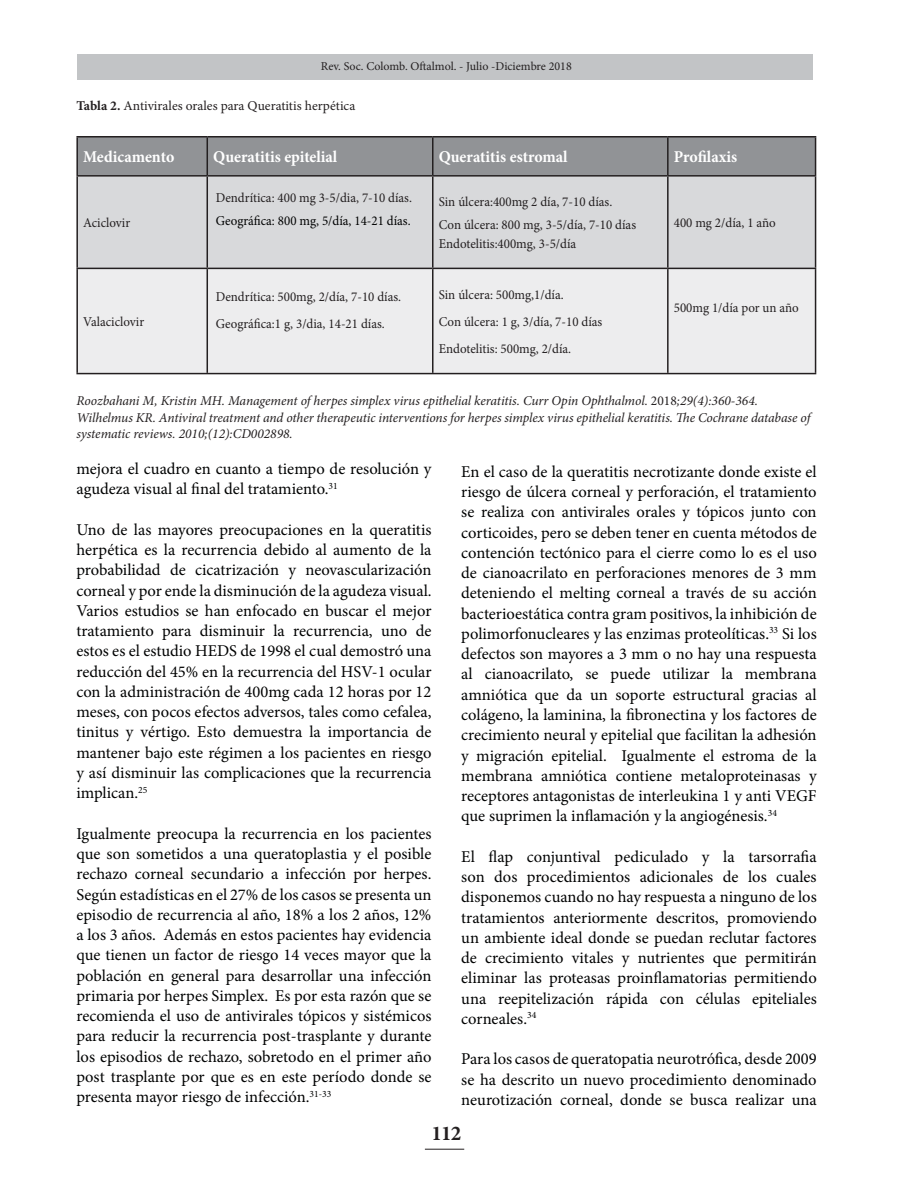
<style>
.page{position:relative;width:922px;height:1190px;background:#fff}
.page>*{position:absolute;margin:0;border:0;box-sizing:border-box;transform-origin:0 0}
.t1{font:700 21px "Minion Pro";color:#231f20}
.t2{font:16.5px/20.2px "Minion Pro";color:#010202;text-align:justify}
.t3{font:700 16.5px "Minion Pro";color:#fff;scale:.96 1}
.t4{font:13.5px/27px "Minion Pro";color:#231f20;scale:.96 1}
.t5{font:italic 13.5px/16.5px "Minion Pro";letter-spacing:-.01em;color:#231f20}
.t6{font:13.5px "Minion Pro";color:#231f20}
.t7{font:13.5px "Minion Pro";color:#010202;scale:.96 1}
.t8{font:12px "Minion Pro";color:#231f20}
.s1{font-weight:700}
.s2{font-style:normal}
</style>
<div class="page">
<div style="left:77px;top:54px;width:735px;height:25px;background:#c2c4c6"></div>
<hr style="left:425px;top:1148px;width:39px;height:1px;background:#231f20">
<div style="left:78px;top:137px;width:736px;height:38px;background:#919396"></div>
<div style="left:78px;top:176px;width:736px;height:91px;background:#d8d9db"></div>
<div style="left:78px;top:269px;width:736px;height:104px;background:#ededee"></div>
<hr style="left:76px;top:136px;width:131px;height:1px;background:#231f20">
<hr style="left:76px;top:137px;width:2px;height:38px;background:#231f20">
<hr style="left:207px;top:136px;width:226px;height:1px;background:#231f20">
<hr style="left:206px;top:137px;width:2px;height:38px;background:#231f20">
<hr style="left:433px;top:136px;width:234px;height:1px;background:#231f20">
<hr style="left:432px;top:137px;width:1px;height:38px;background:#231f20">
<hr style="left:667px;top:136px;width:149px;height:1px;background:#231f20">
<hr style="left:667px;top:137px;width:1px;height:38px;background:#231f20">
<hr style="left:814px;top:137px;width:2px;height:38px;background:#231f20">
<hr style="left:76px;top:175px;width:131px;height:1px;background:#231f20">
<hr style="left:76px;top:176px;width:2px;height:91px;background:#231f20">
<hr style="left:207px;top:175px;width:226px;height:1px;background:#231f20">
<hr style="left:206px;top:176px;width:2px;height:91px;background:#231f20">
<hr style="left:433px;top:175px;width:234px;height:1px;background:#231f20">
<hr style="left:432px;top:176px;width:1px;height:91px;background:#231f20">
<hr style="left:667px;top:175px;width:149px;height:1px;background:#231f20">
<hr style="left:667px;top:176px;width:1px;height:91px;background:#231f20">
<hr style="left:814px;top:176px;width:2px;height:91px;background:#231f20">
<hr style="left:76px;top:267px;width:131px;height:2px;background:#231f20">
<hr style="left:76px;top:269px;width:2px;height:104px;background:#231f20">
<hr style="left:207px;top:267px;width:226px;height:2px;background:#231f20">
<hr style="left:206px;top:269px;width:2px;height:104px;background:#231f20">
<hr style="left:433px;top:267px;width:234px;height:2px;background:#231f20">
<hr style="left:432px;top:269px;width:1px;height:104px;background:#231f20">
<hr style="left:667px;top:267px;width:149px;height:2px;background:#231f20">
<hr style="left:667px;top:269px;width:1px;height:104px;background:#231f20">
<hr style="left:814px;top:269px;width:2px;height:104px;background:#231f20">
<hr style="left:76px;top:373px;width:740px;height:1px;background:#231f20">
<p class="t8" style="left:321px;top:62px;width:252px">Rev. Soc. Colomb. Oftalmol. - Julio -Diciembre 2018</p>
<p class="t6" style="left:76px;top:100px;width:280px"><span class="s1">Tabla 2.</span> Antivirales orales para Queratitis herpética</p>
<p class="t3" style="left:83px;top:150px;width:96px">Medicamento</p>
<p class="t3" style="left:213px;top:150px;width:131px">Queratitis epitelial</p>
<p class="t3" style="left:439px;top:150px;width:136px">Queratitis estromal</p>
<p class="t3" style="left:674px;top:150px;width:67px">Profilaxis</p>
<p class="t4" style="left:83px;top:210px;width:50px">Aciclovir</p>
<p class="t4" style="left:83px;top:309px;width:65px">Valaciclovir</p>
<p class="t4" style="left:216px;top:185px;width:206px">Dendrítica: 400 mg 3-5/dia, 7-10 días.</p>
<p class="t7" style="left:216px;top:215px;width:204px">Geográfica: 800 mg, 5/día, 14-21 días.</p>
<p class="t4" style="left:439px;top:191px;width:207px;line-height:23.4px">Sin úlcera:400mg 2 día, 7-10 días.<br>Con úlcera: 800 mg, 3-5/día, 7-10 días</p>
<p class="t4" style="left:439px;top:231px;width:145px">Endotelitis:400mg, 3-5/día</p>
<p class="t4" style="left:216px;top:284px;width:195px">Dendrítica: 500mg, 2/día, 7-10 días.<br>Geográfica:1 g, 3/dia, 14-21 días.</p>
<p class="t4" style="left:438px;top:282px;width:172px">Sin úlcera: 500mg,1/día.<br>Con úlcera: 1 g, 3/día, 7-10 días<br>Endotelitis: 500mg, 2/día.</p>
<p class="t4" style="left:673px;top:210px;width:108px">400 mg 2/día, 1 año</p>
<p class="t4" style="left:673px;top:295px;width:132px">500mg 1/día por un año</p>
<p class="t5" style="left:76px;top:393px;width:735px">Roozbahani M, Kristin MH. Management of herpes simplex virus epithelial keratitis. Curr Opin Ophthalmol. <span class="s2">2018</span>;29(4):360-364.<br>Wilhelmus KR. Antiviral treatment and other therapeutic interventions for herpes simplex virus epithelial keratitis. The Cochrane database of systematic reviews. 2010;(12):CD002898.</p>
<p class="t2" style="left:461px;top:462px;width:357px">En el caso de la queratitis necrotizante donde existe el riesgo de úlcera corneal y perforación, el tratamiento se realiza con antivirales orales y tópicos junto con corticoides, pero se deben tener en cuenta métodos de contención tectónico para el cierre como lo es el uso de cianoacrilato en perforaciones menores de 3 mm deteniendo el melting corneal a través de su acción bacterioestática contra gram positivos, la inhibición de polimorfonucleares y las enzimas proteolíticas.<sup>33</sup> Si los defectos son mayores a 3 mm o no hay una respuesta al cianoacrilato, se puede utilizar la membrana amniótica que da un soporte estructural gracias al colágeno, la laminina, la fibronectina y los factores de crecimiento neural y epitelial que facilitan la adhesión y migración epitelial. Igualmente el estroma de la membrana amniótica contiene metaloproteinasas y receptores antagonistas de interleukina 1 y anti VEGF que suprimen la inflamación y la angiogénesis.<sup>34</sup></p>
<p class="t2" style="left:461px;top:847px;width:357px">El flap conjuntival pediculado y la tarsorrafia son dos procedimientos adicionales de los cuales disponemos cuando no hay respuesta a ninguno de los tratamientos anteriormente descritos, promoviendo un ambiente ideal donde se puedan reclutar factores de crecimiento vitales y nutrientes que permitirán eliminar las proteasas proinflamatorias permitiendo una reepitelización rápida con células epiteliales corneales.<sup>34</sup></p>
<p class="t2" style="left:461px;top:1050px;width:357px">Para los casos de queratopatia neurotrófica, desde 2009 se ha descrito un nuevo procedimiento denominado neurotización corneal, donde se busca realizar una</p>
<p class="t2" style="left:76px;top:460px;width:356px">mejora el cuadro en cuanto a tiempo de resolución y agudeza visual al final del tratamiento.<sup>31</sup></p>
<p class="t2" style="left:76px;top:520px;width:356px">Uno de las mayores preocupaciones en la queratitis herpética es la recurrencia debido al aumento de la probabilidad de cicatrización y neovascularización corneal y por ende la disminución de la agudeza visual.<br>Varios estudios se han enfocado en buscar el mejor tratamiento para disminuir la recurrencia, uno de estos es el estudio HEDS de 1998 el cual demostró una reducción del 45% en la recurrencia del HSV-1 ocular con la administración de 400mg cada 12 horas por 12 meses, con pocos efectos adversos, tales como cefalea, tinitus y vértigo. Esto demuestra la importancia de mantener bajo este régimen a los pacientes en riesgo y así disminuir las complicaciones que la recurrencia implican.<sup>25</sup></p>
<p class="t2" style="left:76px;top:824px;width:356px">Igualmente preocupa la recurrencia en los pacientes que son sometidos a una queratoplastia y el posible rechazo corneal secundario a infección por herpes.<br>Según estadísticas en el 27% de los casos se presenta un episodio de recurrencia al año, 18% a los 2 años, 12% a los 3 años. Además en estos pacientes hay evidencia que tienen un factor de riesgo 14 veces mayor que la población en general para desarrollar una infección primaria por herpes Simplex. Es por esta razón que se recomienda el uso de antivirales tópicos y sistémicos para reducir la recurrencia post-trasplante y durante los episodios de rechazo, sobretodo en el primer año post trasplante por que es en este período donde se presenta mayor riesgo de infección.<sup>31-33</sup></p>
<p class="t1" style="left:431px;top:1125px;width:31px">112</p>
</div>
